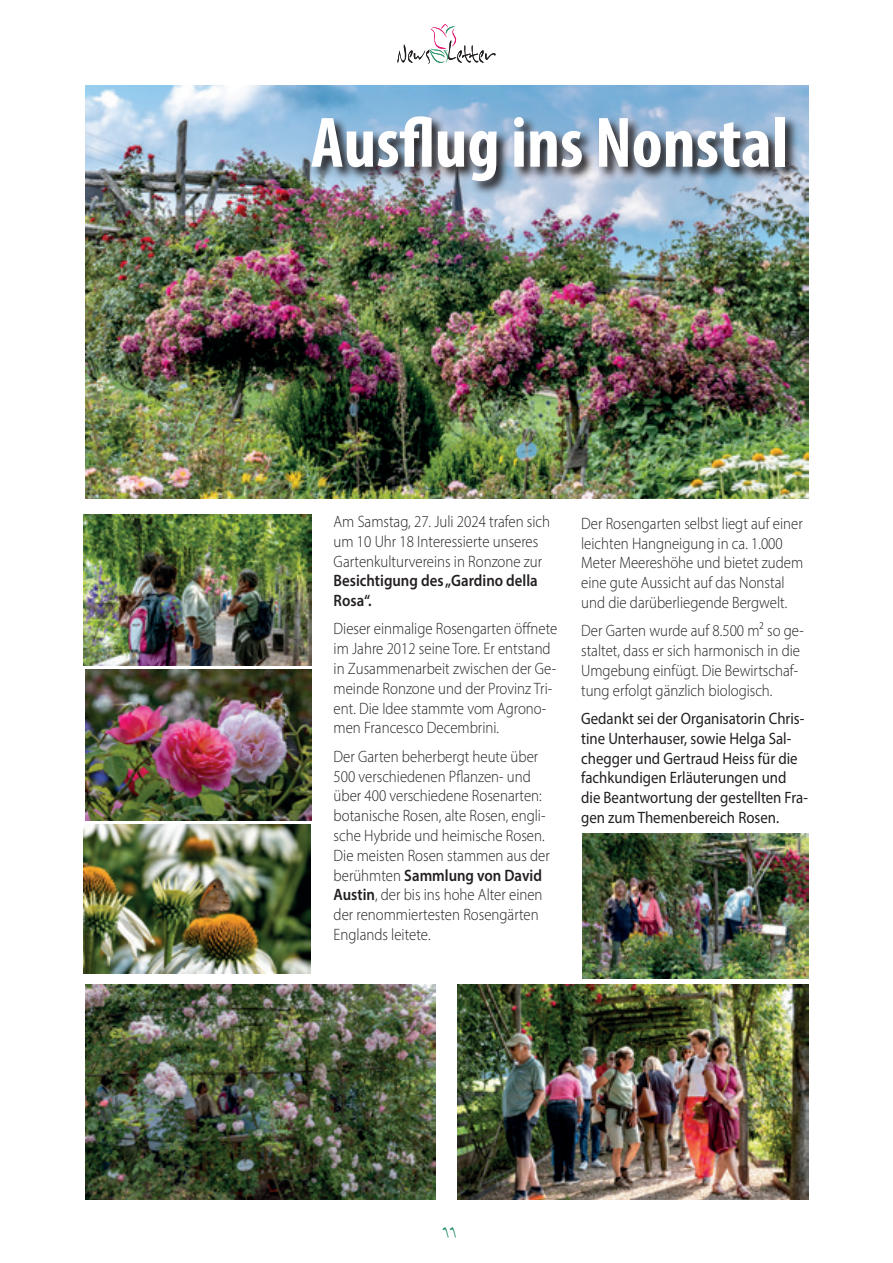
<style>
.page{position:relative;width:893px;height:1263px;background:#fff}
.page>*{position:absolute;margin:0;border:0;box-sizing:border-box;transform-origin:0 0}
.t1{font:700 condensed 72px "Myriad Pro";color:#fff}
.t2{font:21px "Inkburrow";color:#30966d}
.t3{font:300 16.5px/19.8px "Myriad Pro";color:#231f20;scale:.9 1}
.t4{font:16.5px/19.8px "Myriad Pro";color:#231f20;scale:.9 1}
.t5{font:600 16.5px/19.8px "Myriad Pro";color:#231f20;scale:.9 1}
.s1{font-weight:600}
</style>
<div class="page">
<svg style="left:397px;top:24px;width:99px;height:40px"></svg>
<img style="left:85px;top:669px;width:227px;height:152px">
<img style="left:85px;top:85px;width:724px;height:414px">
<img style="left:582px;top:833px;width:227px;height:145px">
<img style="left:84px;top:825px;width:227px;height:149px">
<img style="left:457px;top:984px;width:352px;height:215px">
<img style="left:85px;top:984px;width:351px;height:215px">
<img style="left:84px;top:514px;width:227px;height:152px">
<svg style="left:310px;top:114px;width:489px;height:81px;background:#8092a6"></svg>
<h1 class="t1" style="left:311px;top:98px;width:479px">Ausflug ins Nonstal</h1>
<p class="t3" style="left:334px;top:511px;width:242px">Am Samstag, 27. Juli 2024 trafen sich um 10 Uhr 18 Interessierte unseres<br>Gartenkulturvereins in Ronzone zur</p>
<p class="t5" style="left:334px;top:570px;width:228px">Besichtigung des „Gardino della<br>Rosa“.</p>
<p class="t3" style="left:334px;top:619px;width:250px">Dieser einmalige Rosengarten öffnete im Jahre 2012 seine Tore. Er entstand in Zusammenarbeit zwischen der Ge&shy;meinde Ronzone und der Provinz Tri&shy;ent. Die Idee stammte vom Agrono&shy;men Francesco Decembrini.</p>
<p class="t3" style="left:334px;top:746px;width:242px">Der Garten beherbergt heute über<br>500 verschiedenen Pflanzen- und über 400 verschiedene Rosenarten: botanische Rosen, alte Rosen, engli&shy;sche Hybride und heimische Rosen.<br>Die meisten Rosen stammen aus der berühmten <span class="s1">Sammlung von David<br>Austin</span>, der bis ins hohe Alter einen der renommiertesten Rosengärten<br>Englands leitete.</p>
<p class="t3" style="left:581px;top:513px;width:248px">Der Rosengarten selbst liegt auf einer leichten Hangneigung in ca. 1.000<br>Meter Meereshöhe und bietet zudem eine gute Aussicht auf das Nonstal und die darüberliegende Bergwelt.</p>
<p class="t3" style="left:581px;top:621px;width:249px">Der Garten wurde auf 8.500 m² so ge&shy;staltet, dass er sich harmonisch in die Umgebung einfügt. Die Bewirtschaf&shy;tung erfolgt gänzlich biologisch.</p>
<p class="t4" style="left:581px;top:708px;width:253px">Gedankt sei der Organisatorin Chris&shy;tine Unterhauser, sowie Helga Sal&shy;chegger und Gertraud Heiss für die fachkundigen Erläuterungen und die Beantwortung der gestellten Fra&shy;gen zum Themenbereich Rosen.</p>
<p class="t2" style="left:443px;top:1220px;width:17px">11</p>
</div>
